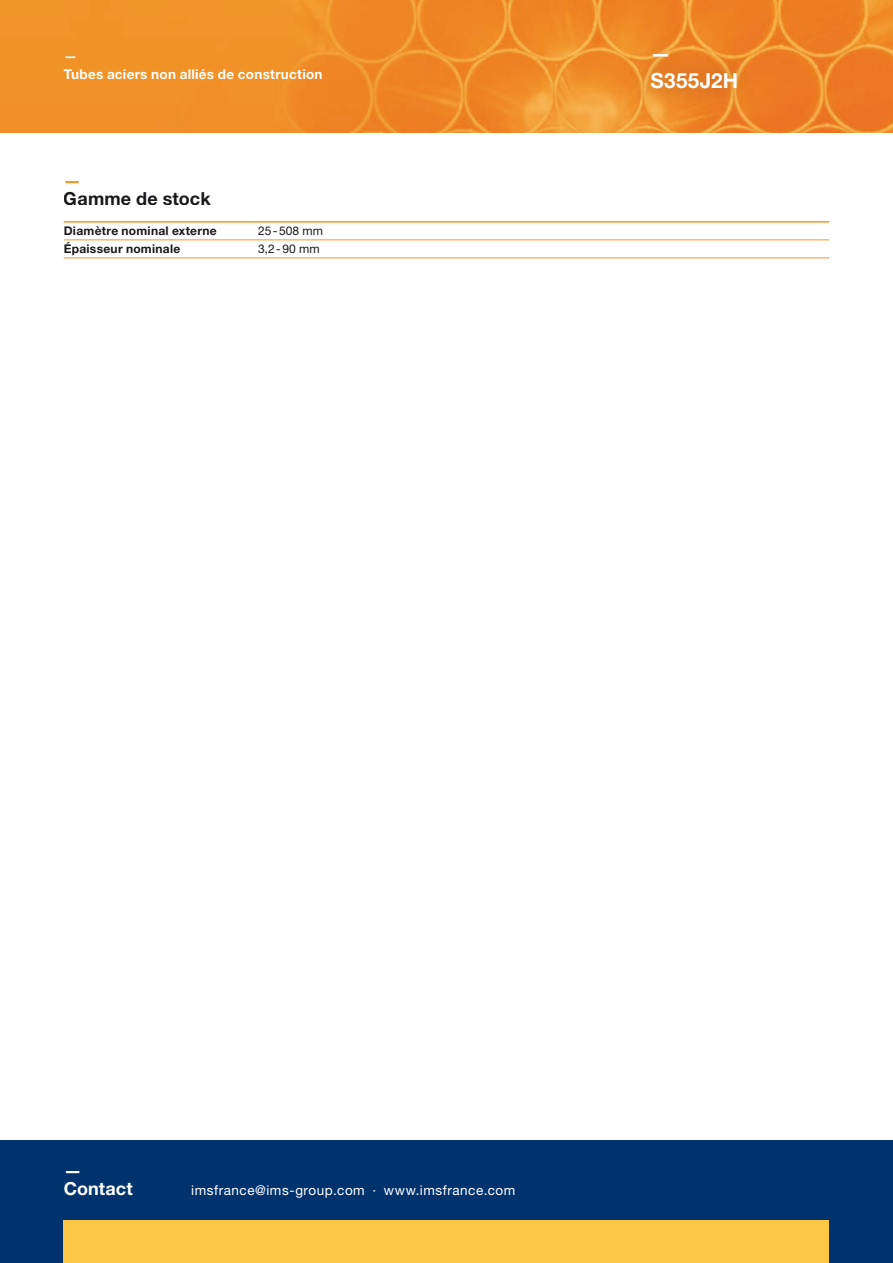
<style>
.page{position:relative;width:893px;height:1263px;background:#fff}
.page>*{position:absolute;margin:0;border:0;box-sizing:border-box;transform-origin:0 0}
.t1{font:700 21px/27px "Helvetica Neue LT Std";letter-spacing:.015em;color:#fff}
.t2{font:700 18px "Helvetica Neue LT Std";letter-spacing:.01em;color:#1a171c}
.t3{font:700 18px/18px "Helvetica Neue LT Std";letter-spacing:.005em;color:#fff}
.t4{font:700 18px "Helvetica Neue LT Std";color:#f29627}
.t5{font:13.5px "Helvetica Neue LT Pro";letter-spacing:.04em;color:#fff}
.t6{font:700 13.5px/18px "Helvetica Neue LT Std";letter-spacing:.02em;color:#fff}
.t7{font:700 12px "Helvetica Neue LT Std";letter-spacing:.025em;color:#1a171c}
.t8{font:12px "Helvetica Neue LT Std";color:#1a171c}
</style>
<div class="page">
<img style="left:0;top:0;width:893px;height:133px">
<hr style="left:64px;top:221px;width:191px;height:2px;background:#f29627">
<hr style="left:64px;top:239px;width:191px;height:1px;background:#f29627">
<hr style="left:64px;top:257px;width:191px;height:1px;background:#f29627">
<hr style="left:255px;top:221px;width:574px;height:2px;background:#f29627">
<hr style="left:255px;top:239px;width:574px;height:1px;background:#f29627">
<hr style="left:255px;top:257px;width:574px;height:1px;background:#f29627">
<div style="left:0;top:1141px;width:893px;height:122px;background:#00336e"></div>
<div style="left:632px;top:34px;width:124px;height:73px;background:#8e5934;opacity:.57"></div>
<div style="left:64px;top:1220px;width:765px;height:43px;background:#fcc744"></div>
<p class="t6" style="left:64px;top:46px;width:260px">—<br>Tubes aciers non alliés de construction</p>
<h1 class="t1" style="left:651px;top:39px;width:89px">—<br>S355J2H</h1>
<h2 class="t4" style="left:64px;top:169px;width:19px">—</h2>
<h2 class="t2" style="left:64px;top:187px;width:148px">Gamme de stock</h2>
<p class="t7" style="left:64px;top:224px;width:154px">Diamètre nominal externe</p>
<p class="t8" style="left:258px;top:224px;width:66px">25-508 mm</p>
<p class="t7" style="left:64px;top:241px;width:118px">Épaisseur nominale</p>
<p class="t8" style="left:258px;top:242px;width:63px">3,2-90 mm</p>
<h2 class="t3" style="left:64px;top:1161px;width:70px">—<br>Contact</h2>
<p class="t5" style="left:191px;top:1182px;width:326px">imsfrance@ims-group.com ∙ www.imsfrance.com</p>
</div>
